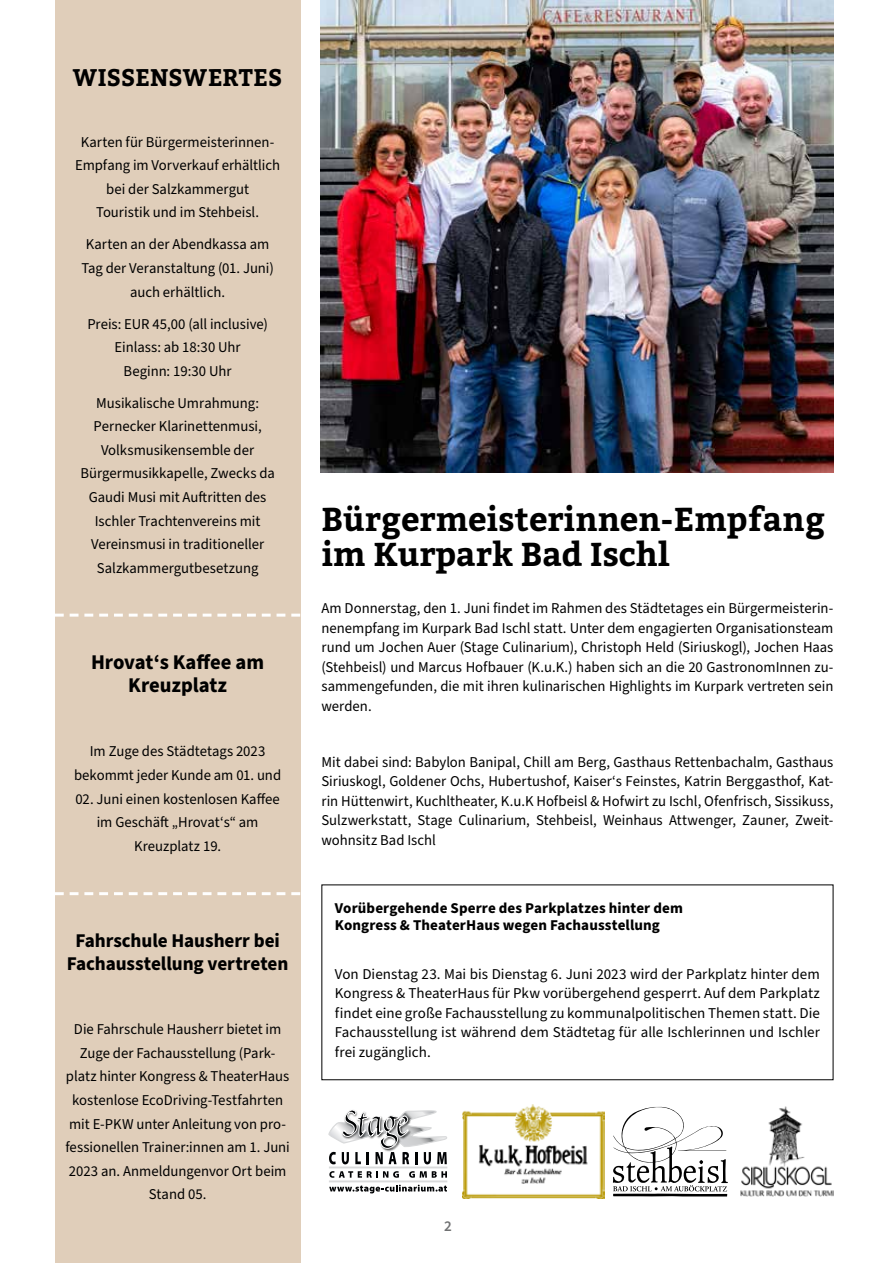
<style>
.page{position:relative;width:893px;height:1263px;background:#fff}
.page>*{position:absolute;margin:0;border:0;box-sizing:border-box;transform-origin:0 0}
.t1{font:700 33px/34.5px "Bitter";color:#000}
.t2{font:700 24px "Bitter";letter-spacing:.01em;color:#000}
.t3{font:700 21px/23.5px "Source Sans Pro";letter-spacing:-.005em;color:#000;text-align:center}
.t4{font:700 19.5px/23.5px "Source Sans Pro";letter-spacing:-.005em;color:#000;text-align:center}
.t5{font:15px/23.5px "Source Sans Pro";color:#000;text-align:center}
.t6{font:700 15px/16.5px "Source Sans Pro";letter-spacing:.005em;color:#000}
.t7{font:600 15px "Source Sans Pro";color:#707172}
</style>
<div class="page">
<img style="left:462px;top:1104px;width:142px;height:95px">
<img style="left:740px;top:1106px;width:93px;height:91px">
<svg style="left:329px;top:1185px;width:118px;height:8px"></svg>
<svg style="left:329px;top:1171px;width:70px;height:7px"></svg>
<svg style="left:409px;top:1171px;width:38px;height:7px"></svg>
<svg style="left:328px;top:1110px;width:119px;height:54px"></svg>
<hr style="left:329px;top:1166px;width:118px;height:2px;background:#d9dadb">
<hr style="left:329px;top:1180px;width:118px;height:2px;background:#d9dadb">
<svg style="left:613px;top:1106px;width:115px;height:90px"></svg>
<div style="left:55px;top:0;width:245px;height:1263px;background:#e0ceba"></div>
<svg style="left:55px;top:614px;width:245px;height:3px"></svg>
<svg style="left:55px;top:892px;width:245px;height:3px"></svg>
<img style="left:320px;top:0;width:513px;height:472px">
<h2 class="t2" style="left:73px;top:63px;width:211px">WISSENSWERTES</h2>
<p class="t5" style="left:75px;top:131px;width:206px">Karten für Bürgermeisterinnen-<br>Empfang im Vorverkauf erhältlich bei der Salzkammergut<br>Touristik und im Stehbeisl.</p>
<p class="t5" style="left:81px;top:233px;width:194px">Karten an der Abendkassa am<br>Tag der Veranstaltung (01. Juni) auch erhältlich.</p>
<p class="t5" style="left:87px;top:312px;width:182px">Preis: EUR 45,00 (all inclusive)<br>Einlass: ab 18:30 Uhr<br>Beginn: 19:30 Uhr</p>
<p class="t5" style="left:80px;top:391px;width:196px">Musikalische Umrahmung:<br>Pernecker Klarinettenmusi,<br>Volksmusikensemble der<br>Bürgermusikkapelle, Zwecks da<br>Gaudi Musi mit Auftritten des<br>Ischler Trachtenvereins mit<br>Vereinsmusi in traditioneller<br>Salzkammergutbesetzung</p>
<h3 class="t3" style="left:91px;top:650px;width:175px">Hrovat‘s Kaffee am<br>Kreuzplatz</h3>
<p class="t5" style="left:74px;top:740px;width:209px">Im Zuge des Städtetags 2023 bekommt jeder Kunde am 01. und</p>
<p class="t5" style="left:75px;top:787px;width:206px">02. Juni einen kostenlosen Kaffee im Geschäft „Hrovat‘s“ am<br>Kreuzplatz 19.</p>
<h3 class="t4" style="left:67px;top:929px;width:223px">Fahrschule Hausherr bei<br>Fachausstellung vertreten</h3>
<p class="t5" style="left:65px;top:1018px;width:226px">Die Fahrschule Hausherr bietet im<br>Zuge der Fachausstellung (Park&shy;platz hinter Kongress &amp; TheaterHaus kostenlose EcoDriving-Testfahrten mit E-PKW unter Anleitung von pro&shy;fessionellen Trainer:innen am 1. Juni<br>2023 an. Anmeldungenvor Ort beim<br>Stand 05.</p>
<h1 class="t1" style="left:321px;top:503px;width:505px">Bürgermeisterinnen-Empfang im Kurpark Bad Ischl</h1>
<p class="t5" style="left:321px;top:599px;width:513px;line-height:19.5px;text-align:justify">Am Donnerstag, den 1. Juni findet im Rahmen des Städtetages ein Bürgermeisterin&shy;nenempfang im Kurpark Bad Ischl statt. Unter dem engagierten Organisationsteam rund um Jochen Auer (Stage Culinarium), Christoph Held (Siriuskogl), Jochen Haas (Stehbeisl) und Marcus Hofbauer (K.u.K.) haben sich an die 20 GastronomInnen zu&shy;sammengefunden, die mit ihren kulinarischen Highlights im Kurpark vertreten sein werden.</p>
<p class="t5" style="left:321px;top:753px;width:513px;line-height:19.5px;text-align:justify">Mit dabei sind: Babylon Banipal, Chill am Berg, Gasthaus Rettenbachalm, Gasthaus Siriuskogl, Goldener Ochs, Hubertushof, Kaiser‘s Feinstes, Katrin Berggasthof, Kat&shy;rin Hüttenwirt, Kuchltheater, K.u.K Hofbeisl &amp; Hofwirt zu Ischl, Ofenfrisch, Sissikuss, Sulzwerkstatt, Stage Culinarium, Stehbeisl, Weinhaus Attwenger, Zauner, Zweit&shy;wohnsitz Bad Ischl</p>
<p class="t6" style="left:335px;top:900px;width:349px">Vorübergehende Sperre des Parkplatzes hinter dem<br>Kongress &amp; TheaterHaus wegen Fachausstellung</p>
<p class="t5" style="left:335px;top:964px;width:486px;line-height:19.5px;text-align:justify">Von Dienstag 23. Mai bis Dienstag 6. Juni 2023 wird der Parkplatz hinter dem Kongress &amp; TheaterHaus für Pkw vorübergehend gesperrt. Auf dem Parkplatz findet eine große Fachausstellung zu kommunalpolitischen Themen statt. Die Fachausstellung ist während dem Städtetag für alle Ischlerinnen und Ischler frei zugänglich.</p>
<p class="t7" style="left:444px;top:1216px;width:9px">2</p>
</div>
